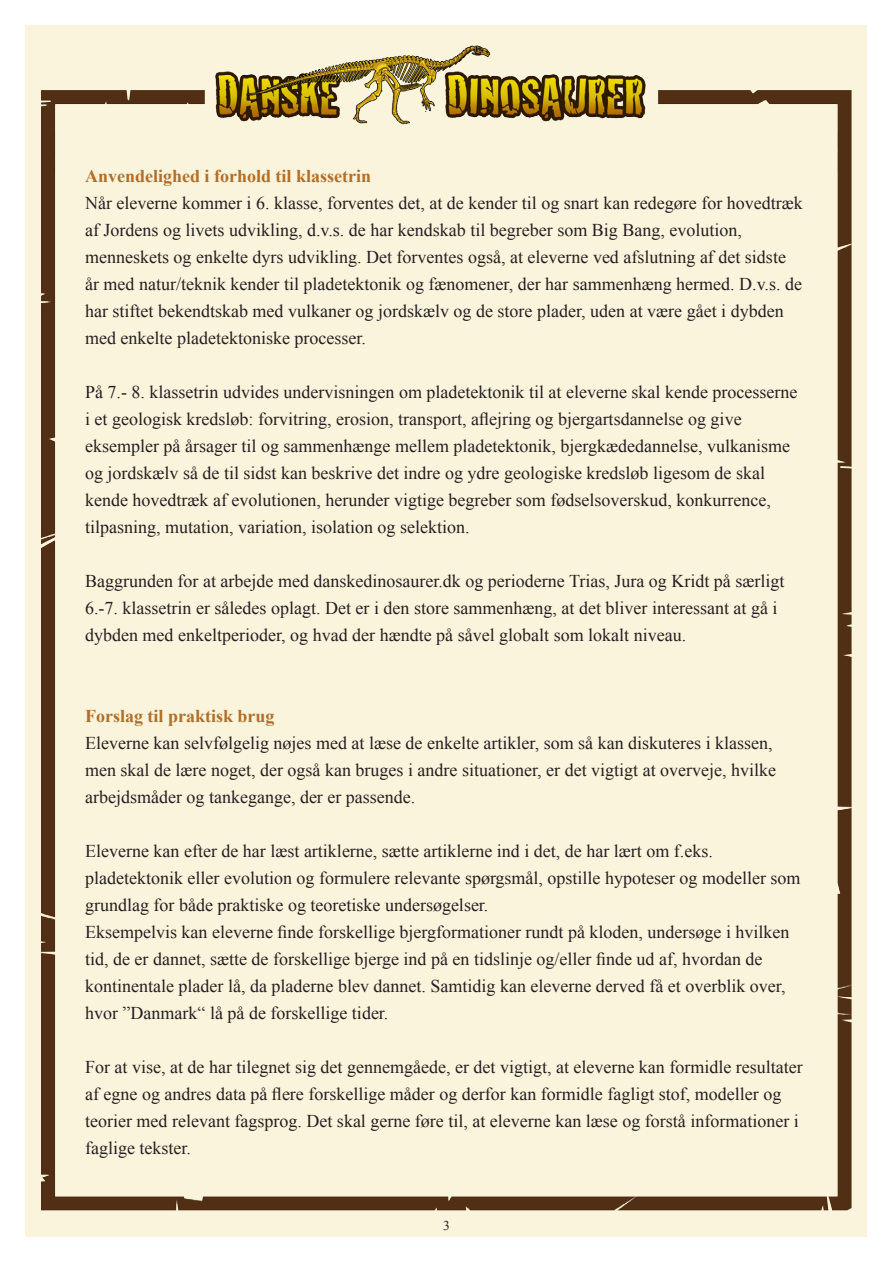
<style>
.page{position:relative;width:893px;height:1263px;background:#fff}
.page>*{position:absolute;margin:0;border:0;box-sizing:border-box;transform-origin:0 0}
.BrødTXT{font:18px/27px "Times New Roman";color:#231f20}
.Opgave_txt{font:700 18px "Times New Roman";color:#b16e29}
.t1{font:13.5px "Times New Roman";color:#231f20}
</style>
<div class="page">
<div style="left:25px;top:29px;width:842px;height:1200px;background:#fbf4dc"></div>
<p class="Opgave_txt" style="left:85px;top:164px;width:288px">Anvendelighed i forhold til klassetrin</p>
<p class="BrødTXT" style="left:85px;top:189px;width:719px">Når eleverne kommer i 6. klasse, forventes det, at de kender til og snart kan redegøre for hovedtræk af Jordens og livets udvikling, d.v.s. de har kendskab til begreber som Big Bang, evolution, menneskets og enkelte dyrs udvikling. Det forventes også, at eleverne ved afslutning af det sidste år med natur/teknik kender til pladetektonik og fænomener, der har sammenhæng hermed. D.v.s. de har stiftet bekendtskab med vulkaner og jordskælv og de store plader, uden at være gået i dybden med enkelte pladetektoniske processer.</p>
<p class="BrødTXT" style="left:85px;top:378px;width:714px">På 7.- 8. klassetrin udvides undervisningen om pladetektonik til at eleverne skal kende processerne i et geologisk kredsløb: forvitring, erosion, transport, aflejring og bjergartsdannelse og give eksempler på årsager til og sammenhænge mellem pladetektonik, bjergkædedannelse, vulkanisme og jordskælv så de til sidst kan beskrive det indre og ydre geologiske kredsløb ligesom de skal kende hovedtræk af evolutionen, herunder vigtige begreber som fødselsoverskud, konkurrence, tilpasning, mutation, variation, isolation og selektion.</p>
<p class="BrødTXT" style="left:85px;top:567px;width:701px">Baggrunden for at arbejde med danskedinosaurer.dk og perioderne Trias, Jura og Kridt på særligt<br>6.-7. klassetrin er således oplagt. Det er i den store sammenhæng, at det bliver interessant at gå i dybden med enkeltperioder, og hvad der hændte på såvel globalt som lokalt niveau.</p>
<p class="Opgave_txt" style="left:85px;top:704px;width:191px">Forslag til praktisk brug</p>
<p class="BrødTXT" style="left:85px;top:729px;width:693px">Eleverne kan selvfølgelig nøjes med at læse de enkelte artikler, som så kan diskuteres i klassen, men skal de lære noget, der også kan bruges i andre situationer, er det vigtigt at overveje, hvilke arbejdsmåder og tankegange, der er passende.</p>
<p class="BrødTXT" style="left:85px;top:837px;width:717px">Eleverne kan efter de har læst artiklerne, sætte artiklerne ind i det, de har lært om f.eks. pladetektonik eller evolution og formulere relevante spørgsmål, opstille hypoteser og modeller som grundlag for både praktiske og teoretiske undersøgelser.</p>
<p class="BrødTXT" style="left:85px;top:918px;width:706px">Eksempelvis kan eleverne finde forskellige bjergformationer rundt på kloden, undersøge i hvilken tid, de er dannet, sætte de forskellige bjerge ind på en tidslinje og/eller finde ud af, hvordan de kontinentale plader lå, da pladerne blev dannet. Samtidig kan eleverne derved få et overblik over, hvor ”Danmark“ lå på de forskellige tider.</p>
<p class="BrødTXT" style="left:85px;top:1053px;width:719px">For at vise, at de har tilegnet sig det gennemgåede, er det vigtigt, at eleverne kan formidle resultater af egne og andres data på flere forskellige måder og derfor kan formidle fagligt stof, modeller og teorier med relevant fagsprog. Det skal gerne føre til, at eleverne kan læse og forstå informationer i faglige tekster.</p>
<p class="t1" style="left:443px;top:1216px;width:8px">3</p>
</div>
